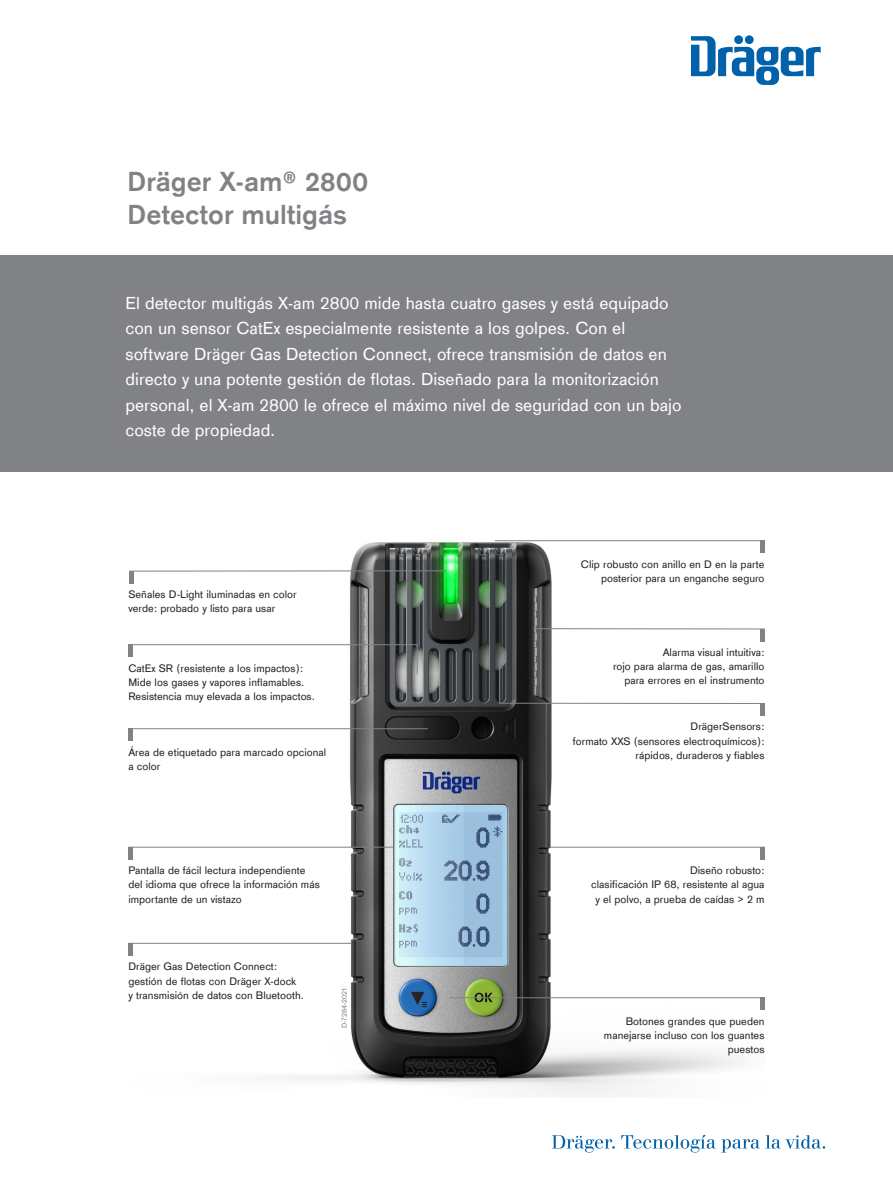
<style>
.page{position:relative;width:893px;height:1191px;background:#fff}
.page>*{position:absolute;margin:0;border:0;box-sizing:border-box;transform-origin:0 0}
.ps_cover_subhead{font:700 28.5px "Draeger Sans Global";color:#808285}
.ps_cover_title{font:700 28.5px "Draeger Sans Global";color:#808285}
.ps_reason_why{font:18px/25.5px "Draeger Sans Global";color:#fff}
.t1{font:11.25px/14.2px "Draeger Sans Global";color:#231f20}
.t2{font:7.5px "Draeger Sans Global";color:#808285}
</style>
<div class="page">
<img style="left:128px;top:540px;width:637px;height:557px">
<div style="left:128px;top:847px;width:5px;height:12px;background:#808285"></div>
<hr style="left:128px;top:847px;width:266px;height:1px;background:#808285">
<div style="left:128px;top:943px;width:5px;height:12px;background:#808285"></div>
<hr style="left:128px;top:943px;width:223px;height:1px;background:#808285">
<div style="left:760px;top:628px;width:5px;height:13px;background:#808285"></div>
<hr style="left:534px;top:628px;width:231px;height:1px;background:#808285">
<div style="left:760px;top:703px;width:5px;height:13px;background:#808285"></div>
<svg style="left:499px;top:660px;width:266px;height:44px"></svg>
<div style="left:760px;top:847px;width:5px;height:12px;background:#808285"></div>
<hr style="left:549px;top:847px;width:216px;height:1px;background:#808285">
<div style="left:760px;top:997px;width:5px;height:13px;background:#808285"></div>
<hr style="left:450px;top:997px;width:315px;height:1px;background:#808285">
<div style="left:129px;top:571px;width:5px;height:12px;background:#808285"></div>
<hr style="left:129px;top:570px;width:317px;height:1px;background:#808285">
<svg style="left:128px;top:644px;width:290px;height:31px"></svg>
<div style="left:128px;top:728px;width:5px;height:13px;background:#808285"></div>
<hr style="left:128px;top:728px;width:300px;height:1px;background:#808285">
<div style="left:760px;top:540px;width:5px;height:13px;background:#808285"></div>
<hr style="left:495px;top:540px;width:270px;height:1px;background:#808285">
<div style="left:0;top:255px;width:893px;height:217px;background:#808285"></div>
<svg style="left:691px;top:36px;width:130px;height:49px"></svg>
<svg style="left:552px;top:1135px;width:63px;height:17px"></svg>
<svg style="left:621px;top:1135px;width:204px;height:17px"></svg>
<p class="ps_cover_title" style="left:128px;top:164px;width:242px">Dräger X-am® 2800</p>
<p class="ps_cover_subhead" style="left:128px;top:197px;width:221px">Detector multigás</p>
<p class="ps_reason_why" style="left:125px;top:290px;width:558px">El detector multigás X-am 2800 mide hasta cuatro gases y está equipado con un sensor CatEx especialmente resistente a los golpes. Con el software Dräger Gas Detection Connect, ofrece transmisión de datos en directo y una potente gestión de flotas. Diseñado para la monitorización personal, el X-am 2800 le ofrece el máximo nivel de seguridad con un bajo coste de propiedad.</p>
<p class="t1" style="left:128px;top:587px;width:170px">Señales D-Light iluminadas en color verde: probado y listo para usar</p>
<p class="t1" style="left:128px;top:660px;width:188px">CatEx SR (resistente a los impactos):<br>Mide los gases y vapores inflamables.<br>Resistencia muy elevada a los impactos.</p>
<p class="t1" style="left:128px;top:744px;width:199px">Área de etiquetado para marcado opcional a color</p>
<p class="t1" style="left:128px;top:863px;width:193px">Pantalla de fácil lectura independiente del idioma que ofrece la información más importante de un vistazo</p>
<p class="t1" style="left:128px;top:959px;width:177px">Dräger Gas Detection Connect: gestión de flotas con Dräger X-dock<br>y transmisión de datos con Bluetooth.</p>
<p class="t2" style="left:340px;top:1028px;width:42px;rotate:-90deg">D-7284-2021</p>
<p class="t1" style="left:581px;top:556px;width:185px;text-align:right">Clip robusto con anillo en D en la parte posterior para un enganche seguro</p>
<p class="t1" style="left:613px;top:645px;width:153px;text-align:right">Alarma visual intuitiva:<br>rojo para alarma de gas, amarillo para errores en el instrumento</p>
<p class="t1" style="left:573px;top:719px;width:193px;text-align:right">DrägerSensors:<br>formato XXS (sensores electroquímicos): rápidos, duraderos y fiables</p>
<p class="t1" style="left:591px;top:863px;width:175px;text-align:right">Diseño robusto:<br>clasificación IP 68, resistente al agua y el polvo, a prueba de caídas &gt; 2 m</p>
<p class="t1" style="left:604px;top:1013px;width:162px;text-align:right">Botones grandes que pueden manejarse incluso con los guantes puestos</p>
</div>
